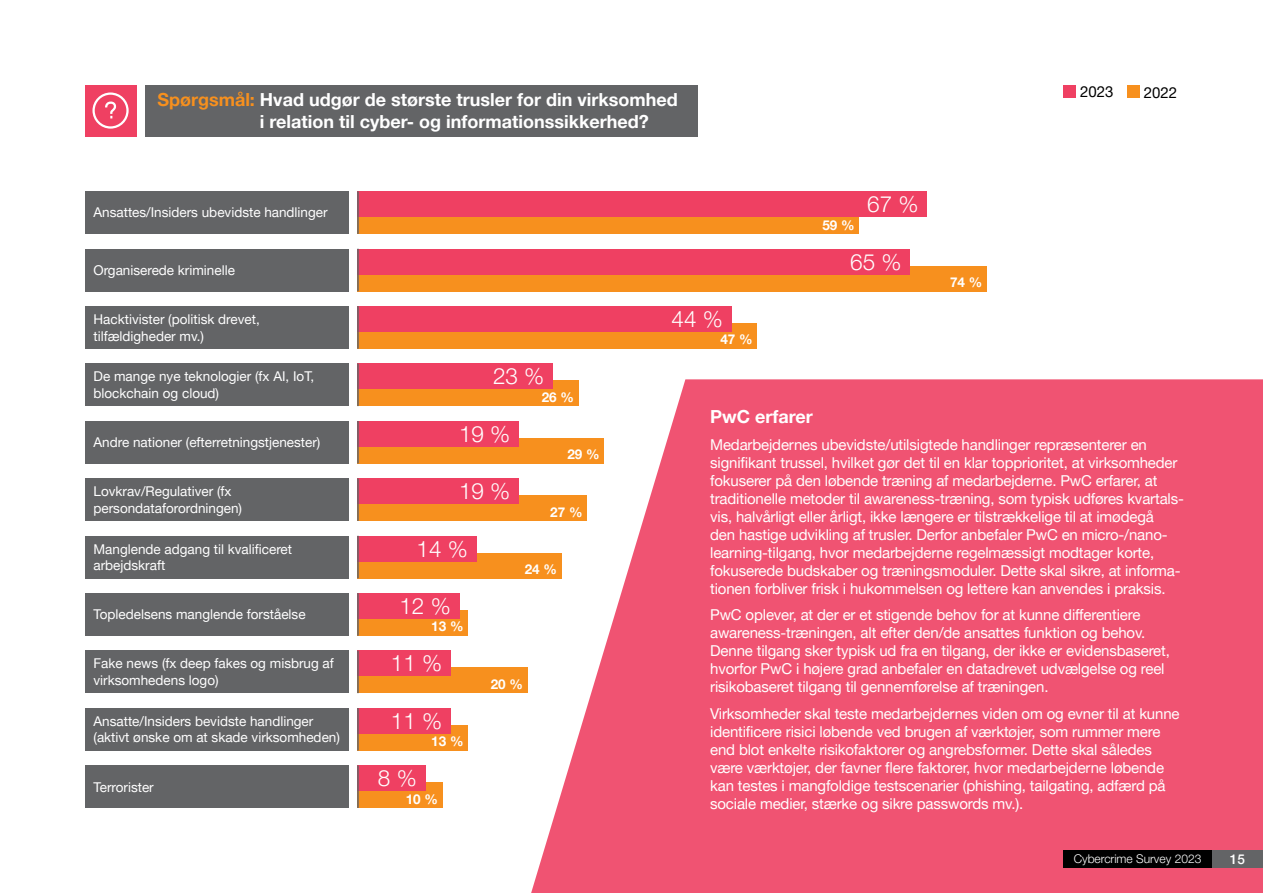
<style>
.page{position:relative;width:1263px;height:893px;background:#fff}
.page>*{position:absolute;margin:0;border:0;box-sizing:border-box;transform-origin:0 0}
.t1{font:300 22.5px "Helvetica Neue LT Pro";color:#fff}
.t2{font:700 18px/21.6px "Helvetica Neue LT Pro";color:#fff}
.t3{font:15px/18px "Helvetica Neue LT Pro";letter-spacing:-.01em;color:#fff}
.t4{font:15px "Helvetica Neue LT Pro";color:#000}
.t5{font:13.5px "Helvetica Neue LT Pro";color:#fff}
.t6{font:700 13.5px "Helvetica Neue LT Pro";color:#fff}
.t7{font:500 13.5px "Helvetica Neue LT Pro";color:#fff}
.t8{font:300 12px "Helvetica Neue LT Pro";color:#fff}
.s1{color:#f7901e}
</style>
<div class="page">
<svg style="left:527px;top:379px;width:736px;height:514px;background:#f16480"></svg>
<div style="left:357px;top:208px;width:502px;height:26px;background:#f7901e"></div>
<div style="left:357px;top:191px;width:570px;height:26px;background:#ef4062"></div>
<div style="left:85px;top:191px;width:264px;height:43px;background:#636466"></div>
<hr style="left:357px;top:191px;width:2px;height:43px;background:#636466">
<div style="left:357px;top:381px;width:221px;height:25px;background:#f7901e"></div>
<div style="left:357px;top:364px;width:196px;height:25px;background:#ef4062"></div>
<div style="left:85px;top:364px;width:264px;height:42px;background:#636466"></div>
<hr style="left:357px;top:364px;width:2px;height:42px;background:#636466">
<div style="left:357px;top:266px;width:629px;height:25px;background:#f7901e"></div>
<div style="left:357px;top:249px;width:553px;height:25px;background:#ef4062"></div>
<div style="left:85px;top:249px;width:264px;height:42px;background:#636466"></div>
<hr style="left:357px;top:249px;width:2px;height:42px;background:#636466">
<div style="left:357px;top:438px;width:247px;height:25px;background:#f7901e"></div>
<div style="left:357px;top:421px;width:162px;height:25px;background:#ef4062"></div>
<div style="left:85px;top:421px;width:264px;height:42px;background:#636466"></div>
<hr style="left:357px;top:421px;width:2px;height:42px;background:#636466">
<div style="left:357px;top:495px;width:230px;height:26px;background:#f7901e"></div>
<div style="left:357px;top:478px;width:162px;height:26px;background:#ef4062"></div>
<div style="left:85px;top:478px;width:264px;height:43px;background:#636466"></div>
<hr style="left:357px;top:478px;width:2px;height:43px;background:#636466">
<div style="left:357px;top:610px;width:111px;height:26px;background:#f7901e"></div>
<div style="left:357px;top:593px;width:102px;height:26px;background:#ef4062"></div>
<div style="left:85px;top:593px;width:264px;height:43px;background:#636466"></div>
<hr style="left:357px;top:593px;width:2px;height:43px;background:#636466">
<div style="left:357px;top:725px;width:111px;height:25px;background:#f7901e"></div>
<div style="left:357px;top:708px;width:94px;height:25px;background:#ef4062"></div>
<div style="left:85px;top:708px;width:264px;height:42px;background:#636466"></div>
<hr style="left:357px;top:708px;width:2px;height:42px;background:#636466">
<div style="left:357px;top:553px;width:204px;height:25px;background:#f7901e"></div>
<div style="left:357px;top:536px;width:119px;height:25px;background:#ef4062"></div>
<div style="left:85px;top:536px;width:264px;height:42px;background:#636466"></div>
<hr style="left:357px;top:536px;width:2px;height:42px;background:#636466">
<div style="left:357px;top:668px;width:170px;height:25px;background:#f7901e"></div>
<div style="left:357px;top:651px;width:94px;height:25px;background:#ef4062"></div>
<div style="left:85px;top:651px;width:264px;height:42px;background:#636466"></div>
<hr style="left:357px;top:651px;width:2px;height:42px;background:#636466">
<div style="left:357px;top:782px;width:85px;height:26px;background:#f7901e"></div>
<div style="left:357px;top:765px;width:68px;height:26px;background:#ef4062"></div>
<div style="left:85px;top:765px;width:264px;height:43px;background:#636466"></div>
<hr style="left:357px;top:765px;width:2px;height:43px;background:#636466">
<div style="left:357px;top:323px;width:400px;height:26px;background:#f7901e"></div>
<div style="left:357px;top:306px;width:374px;height:26px;background:#ef4062"></div>
<div style="left:85px;top:306px;width:264px;height:43px;background:#636466"></div>
<hr style="left:357px;top:306px;width:2px;height:43px;background:#636466">
<div style="left:1127px;top:85px;width:13px;height:13px;background:#f7901e"></div>
<div style="left:1063px;top:85px;width:13px;height:13px;background:#ef4062"></div>
<div style="left:85px;top:85px;width:51px;height:51px;background:#ef4062"></div>
<div style="left:145px;top:85px;width:552px;height:51px;background:#636466"></div>
<svg style="left:92px;top:92px;width:37px;height:37px"></svg>
<div style="left:1212px;top:850px;width:51px;height:17px;background:#636466"></div>
<div style="left:1063px;top:850px;width:149px;height:17px;background:#000"></div>
<p class="t2" style="left:260px;top:89px;width:419px;text-indent:-103px"><span class="s1">Spørgsmål:</span> Hvad udgør de største trusler for din virksomhed i relation til cyber- og informationssikkerhed?</p>
<p class="t5" style="left:94px;top:204px;width:236px">Ansattes/Insiders ubevidste handlinger</p>
<p class="t5" style="left:94px;top:262px;width:143px">Organiserede kriminelle</p>
<p class="t5" style="left:94px;top:311px;width:168px">Hacktivister (politisk drevet,</p>
<h1 class="t1" style="left:672px;top:305px;width:53px">44 %</h1>
<p class="t5" style="left:94px;top:327px;width:112px">tilfældigheder mv.)</p>
<p class="t6" style="left:720px;top:331px;width:34px">47 %</p>
<p class="t5" style="left:94px;top:368px;width:222px">De mange nye teknologier (fx AI, IoT,</p>
<h1 class="t1" style="left:493px;top:363px;width:53px">23 %</h1>
<p class="t5" style="left:94px;top:385px;width:127px">blockchain og cloud)</p>
<p class="t6" style="left:542px;top:389px;width:34px">26 %</p>
<p class="t6" style="left:822px;top:216px;width:34px">59 %</p>
<h1 class="t1" style="left:867px;top:190px;width:53px">67 %</h1>
<h1 class="t1" style="left:850px;top:248px;width:53px">65 %</h1>
<p class="t6" style="left:950px;top:274px;width:34px">74 %</p>
<p class="t4" style="left:1080px;top:83px;width:35px">2023</p>
<p class="t4" style="left:1144px;top:83px;width:35px">2022</p>
<p class="t5" style="left:94px;top:434px;width:228px">Andre nationer (efterretningstjenester)</p>
<h1 class="t1" style="left:459px;top:420px;width:53px">19 %</h1>
<p class="t5" style="left:94px;top:483px;width:139px">Lovkrav/Regulativer (fx</p>
<h1 class="t1" style="left:459px;top:477px;width:53px">19 %</h1>
<p class="t5" style="left:94px;top:500px;width:150px">persondataforordningen)</p>
<p class="t5" style="left:94px;top:540px;width:200px">Manglende adgang til kvalificeret</p>
<h1 class="t1" style="left:416px;top:535px;width:53px">14 %</h1>
<p class="t5" style="left:94px;top:557px;width:73px">arbejdskraft</p>
<p class="t5" style="left:94px;top:606px;width:214px">Topledelsens manglende forståelse</p>
<h1 class="t1" style="left:399px;top:592px;width:53px">12 %</h1>
<p class="t6" style="left:431px;top:618px;width:34px">13 %</p>
<p class="t6" style="left:567px;top:446px;width:34px">29 %</p>
<p class="t6" style="left:550px;top:503px;width:34px">27 %</p>
<p class="t6" style="left:525px;top:561px;width:34px">24 %</p>
<p class="t5" style="left:94px;top:655px;width:242px">Fake news (fx deep fakes og misbrug af</p>
<h1 class="t1" style="left:391px;top:650px;width:53px">11 %</h1>
<p class="t5" style="left:94px;top:672px;width:127px">virksomhedens logo)</p>
<p class="t5" style="left:94px;top:713px;width:221px">Ansatte/Insiders bevidste handlinger</p>
<h1 class="t1" style="left:391px;top:707px;width:53px">11 %</h1>
<p class="t5" style="left:94px;top:729px;width:248px">(aktivt ønske om at skade virksomheden)</p>
<p class="t6" style="left:431px;top:733px;width:34px">13 %</p>
<p class="t5" style="left:94px;top:778px;width:62px">Terrorister</p>
<h1 class="t1" style="left:378px;top:764px;width:40px">8 %</h1>
<p class="t6" style="left:406px;top:790px;width:34px">10 %</p>
<p class="t6" style="left:491px;top:676px;width:34px">20 %</p>
<p class="t2" style="left:710px;top:405px;width:104px">PwC erfarer</p>
<p class="t3" style="left:710px;top:435px;width:474px">Medarbejdernes ubevidste/utilsigtede handlinger repræsenterer en signifikant trussel, hvilket gør det til en klar topprioritet, at virksomheder fokuserer på den løbende træning af medarbejderne. PwC erfarer, at traditionelle metoder til awareness-træning, som typisk udføres kvartals&shy;vis, halvårligt eller årligt, ikke længere er tilstrækkelige til at imødegå den hastige udvikling af trusler. Derfor anbefaler PwC en micro-/nano&shy;learning-tilgang, hvor medarbejderne regelmæssigt modtager korte, fokuserede budskaber og træningsmoduler. Dette skal sikre, at informa&shy;tionen forbliver frisk i hukommelsen og lettere kan anvendes i praksis.</p>
<p class="t3" style="left:710px;top:605px;width:461px">PwC oplever, at der er et stigende behov for at kunne differentiere awareness-træningen, alt efter den/de ansattes funktion og behov.<br>Denne tilgang sker typisk ud fra en tilgang, der ikke er evidensbaseret, hvorfor PwC i højere grad anbefaler en datadrevet udvælgelse og reel risikobaseret tilgang til gennemførelse af træningen.</p>
<p class="t3" style="left:710px;top:704px;width:471px">Virksomheder skal teste medarbejdernes viden om og evner til at kunne identificere risici løbende ved brugen af værktøjer, som rummer mere end blot enkelte risikofaktorer og angrebsformer. Dette skal således være værktøjer, der favner flere faktorer, hvor medarbejderne løbende kan testes i mangfoldige testscenarier (phishing, tailgating, adfærd på sociale medier, stærke og sikre passwords mv.).</p>
<p class="t8" style="left:1074px;top:852px;width:129px">Cybercrime Survey 2023</p>
<p class="t7" style="left:1230px;top:851px;width:17px">15</p>
</div>
